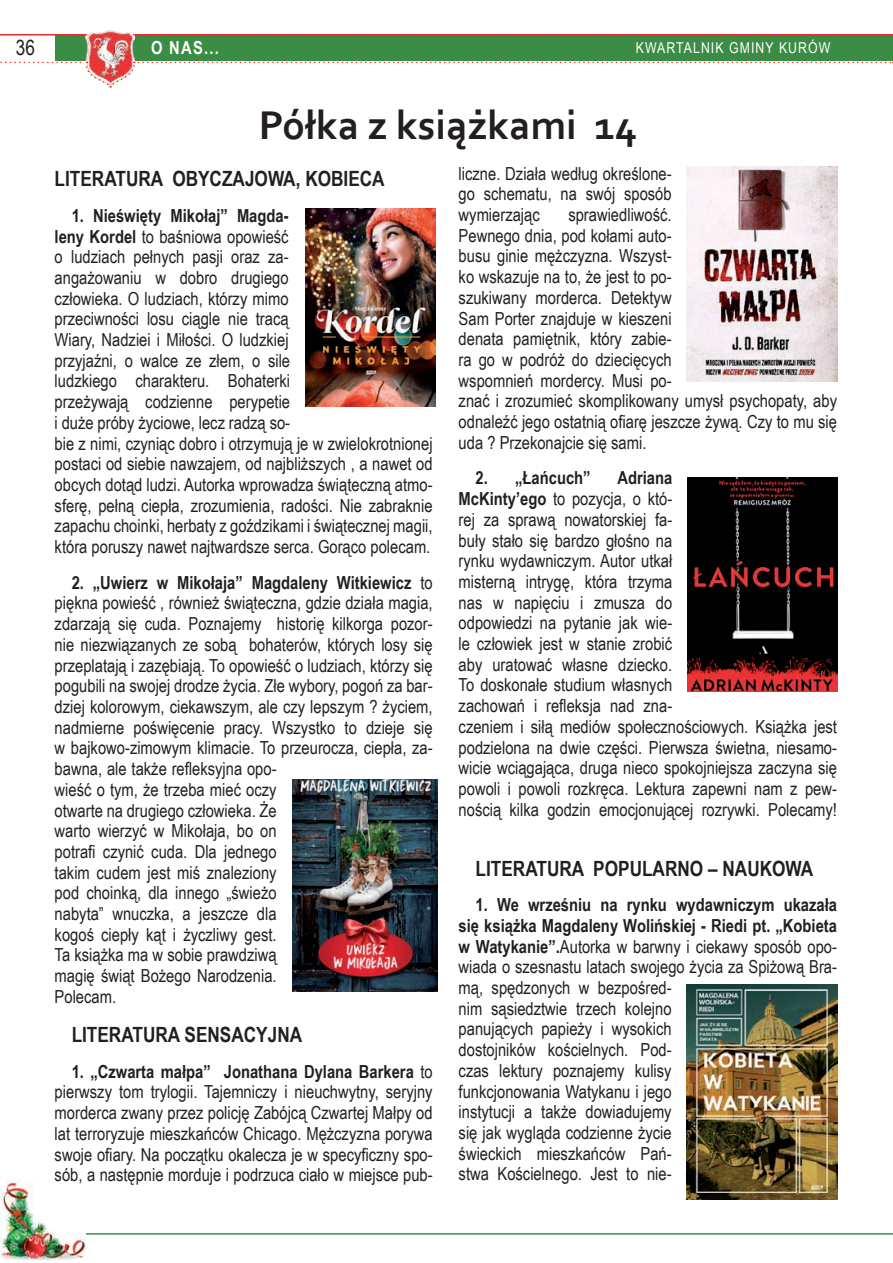
<style>
.page{position:relative;width:893px;height:1263px;background:#fff}
.page>*{position:absolute;margin:0;border:0;box-sizing:border-box;transform-origin:0 0}
.TYTUL{font:700 42px "Corbel";color:#231f20}
.t1{font:700 21px "Arial Narrow";color:#231f20}
.t2{font:21px "Arial Narrow";color:#231f20}
.t3{font:18px/20.7px "Arial Narrow";color:#231f20}
.t4{font:700 18px "Arial Narrow";color:#231f20}
.t5{font:700 18px "Arial Narrow";color:#fff}
.t6{font:15px "Arial Narrow";letter-spacing:.07em;color:#fff}
.s1{font-weight:700}
</style>
<div class="page">
<div style="left:55px;top:35px;width:838px;height:26px;background:#3b8c45"></div>
<hr style="left:0;top:34px;width:893px;height:2px;background:#ee2926">
<img style="left:85px;top:30px;width:50px;height:31px">
<img style="left:87px;top:31px;width:46px;height:30px">
<svg style="left:0;top:61px;width:893px;height:27px"></svg>
<hr style="left:32px;top:1233px;width:861px;height:2px;background:#3b8c45">
<img style="left:1px;top:1180px;width:84px;height:81px">
<img style="left:292px;top:780px;width:145px;height:211px">
<img style="left:687px;top:985px;width:150px;height:214px">
<img style="left:687px;top:477px;width:151px;height:215px">
<img style="left:687px;top:166px;width:150px;height:215px">
<img style="left:306px;top:208px;width:129px;height:198px">
<p class="t2" style="left:16px;top:33px;width:21px">36</p>
<p class="t5" style="left:151px;top:34px;width:69px">O NAS...</p>
<p class="t6" style="left:636px;top:37px;width:196px">KWARTALNIK GMINY KURÓW</p>
<p class="TYTUL" style="left:259px;top:99px;width:380px">Półka z książkami 14</p>
<p class="t1" style="left:55px;top:163px;width:332px">LITERATURA OBYCZAJOWA, KOBIECA</p>
<p class="t3" style="left:55px;top:204px;width:380px;text-indent:17px"><span class="s1">1. Nieświęty Mikołaj” Magda-<br>leny Kordel</span> to baśniowa opowieść<br>o ludziach pełnych pasji oraz za-<br>angażowaniu w dobro drugiego<br>człowieka. O ludziach, którzy mimo<br>przeciwności losu ciągle nie tracą<br>Wiary, Nadziei i Miłości. O ludzkiej<br>przyjaźni, o walce ze złem, o sile<br>ludzkiego charakteru. Bohaterki<br>przeżywają codzienne perypetie<br>i duże próby życiowe, lecz radzą so-<br>bie z nimi, czyniąc dobro i otrzymują je w zwielokrotnionej postaci od siebie nawzajem, od najbliższych , a nawet od obcych dotąd ludzi. Autorka wprowadza świąteczną atmo&shy;sferę, pełną ciepła, zrozumienia, radości. Nie zabraknie zapachu choinki, herbaty z goździkami i świątecznej magii, która poruszy nawet najtwardsze serca. Gorąco polecam.</p>
<p class="t3" style="left:55px;top:571px;width:380px;text-indent:17px"><span class="s1">2. „Uwierz w Mikołaja” Magdaleny Witkiewicz</span> to piękna powieść , również świąteczna, gdzie działa magia, zdarzają się cuda. Poznajemy historię kilkorga pozor&shy;nie niezwiązanych ze sobą bohaterów, których losy się przeplatają i zazębiają. To opowieść o ludziach, którzy się pogubili na swojej drodze życia. Złe wybory, pogoń za bar&shy;dziej kolorowym, ciekawszym, ale czy lepszym ? życiem, nadmierne poświęcenie pracy. Wszystko to dzieje się w bajkowo-zimowym klimacie. To przeurocza, ciepła, za&shy;bawna, ale także refleksyjna opo-<br>wieść o tym, że trzeba mieć oczy<br>otwarte na drugiego człowieka. Że<br>warto wierzyć w Mikołaja, bo on<br>potrafi czynić cuda. Dla jednego<br>takim cudem jest miś znaleziony<br>pod choinką, dla innego „świeżo<br>nabyta” wnuczka, a jeszcze dla<br>kogoś ciepły kąt i życzliwy gest.<br>Ta książka ma w sobie prawdziwą<br>magię świąt Bożego Narodzenia.<br>Polecam.</p>
<p class="t1" style="left:72px;top:1019px;width:232px">LITERATURA SENSACYJNA</p>
<p class="t3" style="left:55px;top:1060px;width:380px;text-align:justify;text-indent:17px"><span class="s1">1. „Czwarta małpa” Jonathana Dylana Barkera</span> to pierwszy tom trylogii. Tajemniczy i nieuchwytny, seryjny morderca zwany przez policję Zabójcą Czwartej Małpy od lat terroryzuje mieszkańców Chicago. Mężczyzna porywa swoje ofiary. Na początku okalecza je w specyficzny spo&shy;sób, a następnie morduje i podrzuca ciało w miejsce pub-</p>
<p class="t3" style="left:459px;top:162px;width:215px;text-align:justify">liczne. Działa według określone&shy;go schematu, na swój sposób wymierzając</p>
<p class="t3" style="left:459px;top:204px;width:380px;text-indent:110px">sprawiedliwość.<br>Pewnego dnia, pod kołami auto-<br>busu ginie mężczyzna. Wszyst-<br>ko wskazuje na to, że jest to po-<br>szukiwany morderca. Detektyw<br>Sam Porter znajduje w kieszeni<br>denata pamiętnik, który zabie-<br>ra go w podróż do dziecięcych<br>wspomnień mordercy. Musi po-<br>znać i zrozumieć skomplikowany umysł psychopaty, aby odnaleźć jego ostatnią ofiarę jeszcze żywą. Czy to mu się uda ? Przekonajcie się sami.</p>
<p class="t4" style="left:476px;top:464px;width:117px">2. „Łańcuch”</p>
<p class="t3" style="left:459px;top:467px;width:380px;text-indent:159px"><span class="s1">Adriana<br>McKinty’ego</span> to pozycja, o któ-<br>rej za sprawą nowatorskiej fa-<br>buły stało się bardzo głośno na<br>rynku wydawniczym. Autor utkał<br>misterną intrygę, która trzyma<br>nas w napięciu i zmusza do<br>odpowiedzi na pytanie jak wie-<br>le człowiek jest w stanie zrobić<br>aby uratować własne dziecko.<br>To doskonałe studium własnych<br>zachowań i refleksja nad zna-<br>czeniem i siłą mediów społecznościowych. Książka jest podzielona na dwie części. Pierwsza świetna, niesamo&shy;wicie wciągająca, druga nieco spokojniejsza zaczyna się powoli i powoli rozkręca. Lektura zapewni nam z pew&shy;nością kilka godzin emocjonującej rozrywki. Polecamy!</p>
<p class="t1" style="left:476px;top:852px;width:339px">LITERATURA POPULARNO – NAUKOWA</p>
<p class="t3" style="left:459px;top:894px;width:380px;text-indent:17px"><span class="s1">1. We wrześniu na rynku wydawniczym ukazała się książka Magdaleny Wolińskiej - Riedi pt. „Kobieta w Watykanie”.</span>Autorka w barwny i ciekawy sposób opo&shy;wiada o szesnastu latach swojego życia za Spiżową Bra&shy;mą, spędzonych w bezpośred-<br>nim sąsiedztwie trzech kolejno<br>panujących papieży i wysokich<br>dostojników kościelnych. Pod-<br>czas lektury poznajemy kulisy<br>funkcjonowania Watykanu i jego<br>instytucji a także dowiadujemy<br>się jak wygląda codzienne życie<br>świeckich mieszkańców Pań-<br>stwa Kościelnego. Jest to nie-</p>
</div>
